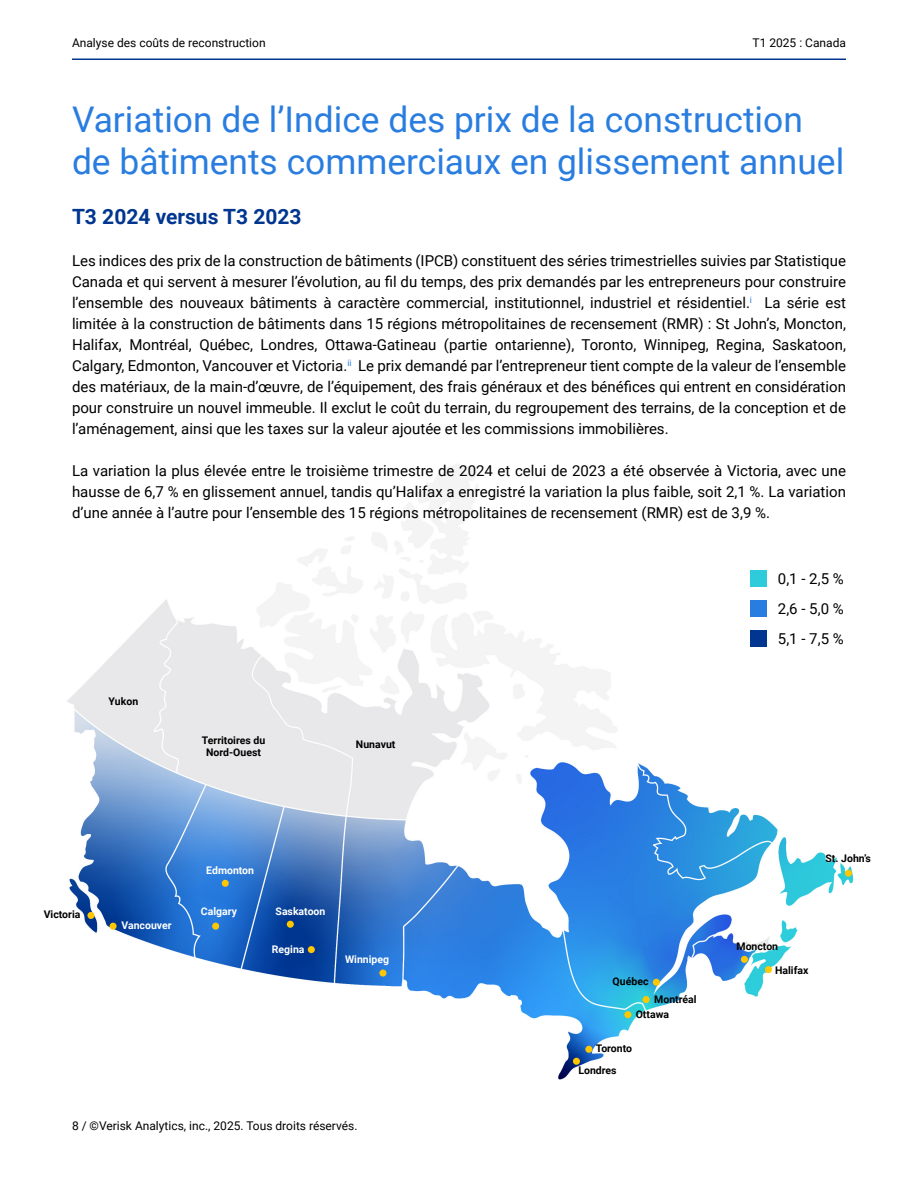
<style>
.page{position:relative;width:918px;height:1188px;background:#fff}
.page>*{position:absolute;margin:0;border:0;box-sizing:border-box;transform-origin:0 0}
.Body{font:35.4px/42.5px "Roboto";color:#297de0}
.Body-2{font:700 21px "Roboto";color:#00368f}
.Body-3{font:15px/21px "Roboto";color:#000;text-align:justify}
.t1{font:12px "Roboto";color:#000}
.Body-4{font:700 10.5px/12.6px "Roboto";color:#000;text-align:center}
.Body-5{font:700 10.5px "Roboto";color:#fff}
</style>
<div class="page">
<hr style="left:72px;top:58px;width:774px;height:2px;background:#00368f">
<img style="left:67px;top:464px;width:787px;height:616px">
<div style="left:750px;top:571px;width:17px;height:16px;background:#2eccdb"></div>
<div style="left:750px;top:601px;width:17px;height:16px;background:#297de0"></div>
<div style="left:750px;top:631px;width:17px;height:16px;background:#00368f"></div>
<div style="left:110px;top:923px;width:7px;height:7px;background:#ffc700;border-radius:50%"></div>
<div style="left:87px;top:912px;width:8px;height:7px;background:#ffc700;border-radius:50%"></div>
<div style="left:222px;top:880px;width:7px;height:7px;background:#ffc700;border-radius:50%"></div>
<div style="left:287px;top:921px;width:7px;height:7px;background:#ffc700;border-radius:50%"></div>
<div style="left:308px;top:946px;width:7px;height:7px;background:#ffc700;border-radius:50%"></div>
<div style="left:379px;top:970px;width:7px;height:7px;background:#ffc700;border-radius:50%"></div>
<div style="left:585px;top:1046px;width:7px;height:7px;background:#ffc700;border-radius:50%"></div>
<div style="left:653px;top:979px;width:7px;height:7px;background:#ffc700;border-radius:50%"></div>
<div style="left:573px;top:1058px;width:7px;height:7px;background:#ffc700;border-radius:50%"></div>
<div style="left:624px;top:1011px;width:7px;height:7px;background:#ffc700;border-radius:50%"></div>
<div style="left:643px;top:996px;width:7px;height:7px;background:#ffc700;border-radius:50%"></div>
<div style="left:741px;top:956px;width:7px;height:7px;background:#ffc700;border-radius:50%"></div>
<div style="left:765px;top:966px;width:7px;height:7px;background:#ffc700;border-radius:50%"></div>
<div style="left:845px;top:870px;width:7px;height:7px;background:#ffc700;border-radius:50%"></div>
<div style="left:212px;top:923px;width:7px;height:7px;background:#ffc700;border-radius:50%"></div>
<p class="t1" style="left:72px;top:34px;width:195px">Analyse des coûts de reconstruction</p>
<p class="t1" style="left:753px;top:34px;width:95px">T1 2025 : Canada</p>
<p class="Body" style="left:72px;top:96px;width:774px">Variation de l’Indice des prix de la construction de bâtiments commerciaux en glissement annuel</p>
<p class="Body-2" style="left:72px;top:202px;width:231px">T3 2024 versus T3 2023</p>
<p class="Body-3" style="left:72px;top:250px;width:776px">Les indices des prix de la construction de bâtiments (IPCB) constituent des séries trimestrielles suivies par Statistique Canada et qui servent à mesurer l’évolution, au fil du temps, des prix demandés par les entrepreneurs pour construire l’ensemble des nouveaux bâtiments à caractère commercial, institutionnel, industriel et résidentiel.<sup>i</sup> La série est limitée à la construction de bâtiments dans 15 régions métropolitaines de recensement (RMR) : St John’s, Moncton, Halifax, Montréal, Québec, Londres, Ottawa-Gatineau (partie ontarienne), Toronto, Winnipeg, Regina, Saskatoon, Calgary, Edmonton, Vancouver et Victoria.<sup>ii</sup> Le prix demandé par l’entrepreneur tient compte de la valeur de l’ensemble des matériaux, de la main-d’œuvre, de l’équipement, des frais généraux et des bénéfices qui entrent en considération pour construire un nouvel immeuble. Il exclut le coût du terrain, du regroupement des terrains, de la conception et de l’aménagement, ainsi que les taxes sur la valeur ajoutée et les commissions immobilières.</p>
<p class="Body-3" style="left:72px;top:460px;width:776px">La variation la plus élevée entre le troisième trimestre de 2024 et celui de 2023 a été observée à Victoria, avec une hausse de 6,7 % en glissement annuel, tandis qu’Halifax a enregistré la variation la plus faible, soit 2,1 %. La variation d’une année à l’autre pour l’ensemble des 15 régions métropolitaines de recensement (RMR) est de 3,9 %.</p>
<p class="Body-4" style="left:109px;top:694px;width:31px">Yukon</p>
<p class="Body-4" style="left:202px;top:733px;width:65px">Territoires du<br>Nord-Ouest</p>
<p class="Body-4" style="left:356px;top:737px;width:41px">Nunavut</p>
<p class="Body-5" style="left:206px;top:863px;width:49px">Edmonton</p>
<p class="Body-4" style="left:44px;top:908px;width:38px">Victoria</p>
<p class="Body-5" style="left:201px;top:904px;width:38px">Calgary</p>
<p class="Body-5" style="left:122px;top:918px;width:52px">Vancouver</p>
<p class="Body-5" style="left:276px;top:904px;width:51px">Saskatoon</p>
<p class="Body-5" style="left:272px;top:942px;width:34px">Regina</p>
<p class="Body-5" style="left:345px;top:951px;width:46px">Winnipeg</p>
<p class="t1" style="left:72px;top:1117px;width:287px">8 / ©Verisk Analytics, inc., 2025. Tous droits réservés.</p>
<p class="Body-3" style="left:778px;top:568px;width:67px">0,1 - 2,5 %</p>
<p class="Body-3" style="left:778px;top:598px;width:67px">2,6 - 5,0 %</p>
<p class="Body-3" style="left:778px;top:628px;width:67px">5,1 - 7,5 %</p>
<p class="Body-4" style="left:613px;top:975px;width:37px">Québec</p>
<p class="Body-4" style="left:654px;top:992px;width:44px">Montréal</p>
<p class="Body-4" style="left:636px;top:1008px;width:35px">Ottawa</p>
<p class="Body-4" style="left:596px;top:1042px;width:38px">Toronto</p>
<p class="Body-4" style="left:578px;top:1064px;width:40px">Londres</p>
<p class="Body-4" style="left:826px;top:852px;width:47px">St. John’s</p>
<p class="Body-4" style="left:736px;top:939px;width:43px">Moncton</p>
<p class="Body-4" style="left:775px;top:963px;width:35px">Halifax</p>
</div>
